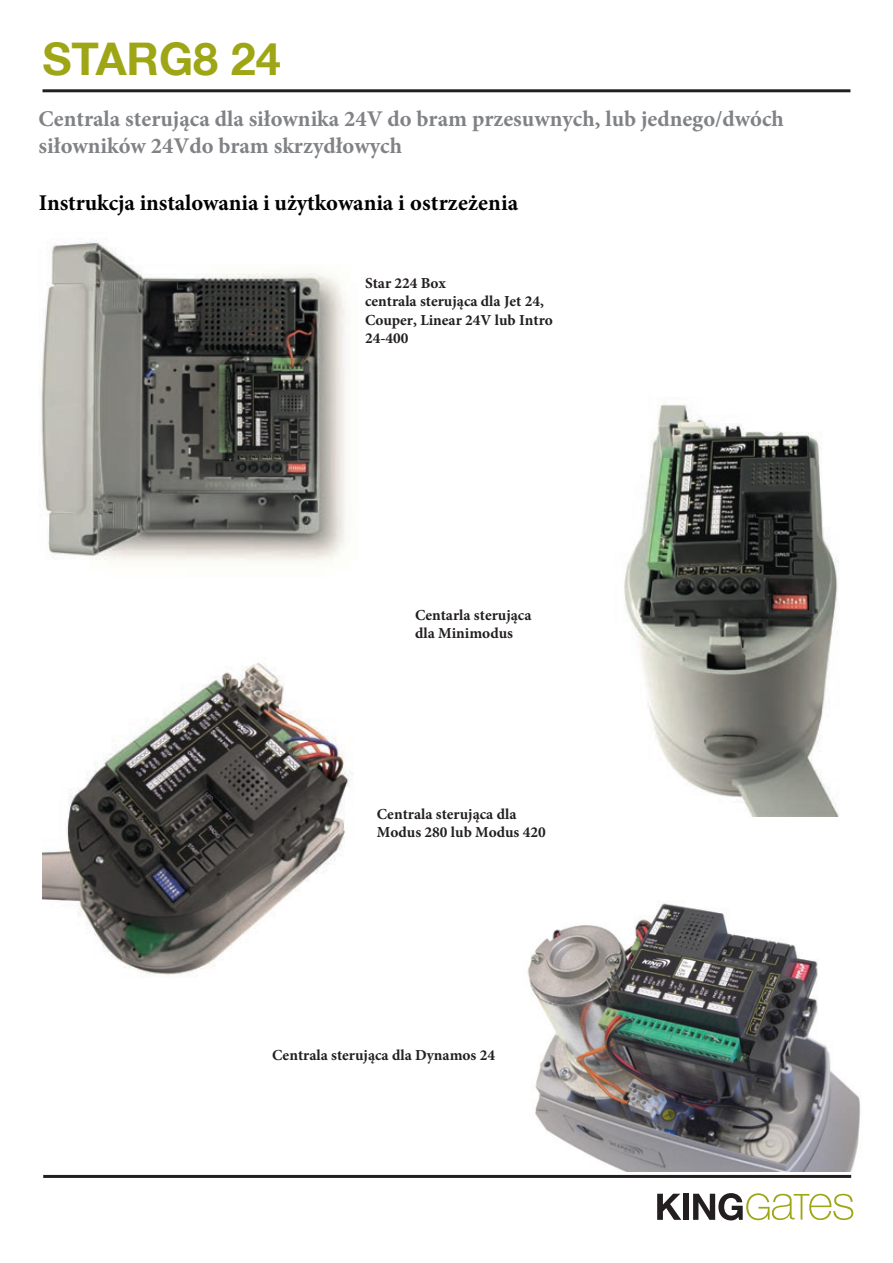
<style>
.page{position:relative;width:893px;height:1263px;background:#fff}
.page>*{position:absolute;margin:0;border:0;box-sizing:border-box;transform-origin:0 0}
.t1{font:700 45px "Helvetica Neue LT Com";color:#9ea615}
.t2{font:700 22.5px/27px "Minion Pro";color:#808285}
.t3{font:700 22.5px "Minion Pro";letter-spacing:-.005em;color:#000}
.t4{font:700 15.3px/18.3px "Minion Pro";color:#231f20}
</style>
<div class="page">
<svg style="left:657px;top:1194px;width:24px;height:26px"></svg>
<div style="left:684px;top:1194px;width:5px;height:26px;background:#231f20"></div>
<svg style="left:693px;top:1193px;width:160px;height:27px"></svg>
<hr style="left:43px;top:1175px;width:808px;height:3px;background:#231f20">
<hr style="left:43px;top:89px;width:807px;height:3px;background:#231f20">
<img style="left:41px;top:240px;width:306px;height:321px">
<img style="left:624px;top:402px;width:215px;height:414px">
<img style="left:43px;top:662px;width:310px;height:313px">
<img style="left:527px;top:902px;width:334px;height:270px">
<h1 class="t1" style="left:42px;top:30px;width:240px">STARG8 24</h1>
<h2 class="t2" style="left:39px;top:105px;width:747px">Centrala sterująca dla siłownika 24V do bram przesuwnych, lub jednego/dwóch siłowników 24Vdo bram skrzydłowych</h2>
<h2 class="t3" style="left:39px;top:187px;width:481px">Instrukcja instalowania i użytkowania i ostrzeżenia</h2>
<p class="t4" style="left:365px;top:274px;width:189px">Star 224 Box<br>centrala sterująca dla Jet 24,<br>Couper, Linear 24V lub Intro<br>24-400</p>
<p class="t4" style="left:415px;top:606px;width:118px">Centarla sterująca dla Minimodus</p>
<p class="t4" style="left:377px;top:804px;width:170px">Centrala sterująca dla<br>Modus 280 lub Modus 420</p>
<p class="t4" style="left:272px;top:1046px;width:224px">Centrala sterująca dla Dynamos 24</p>
</div>
